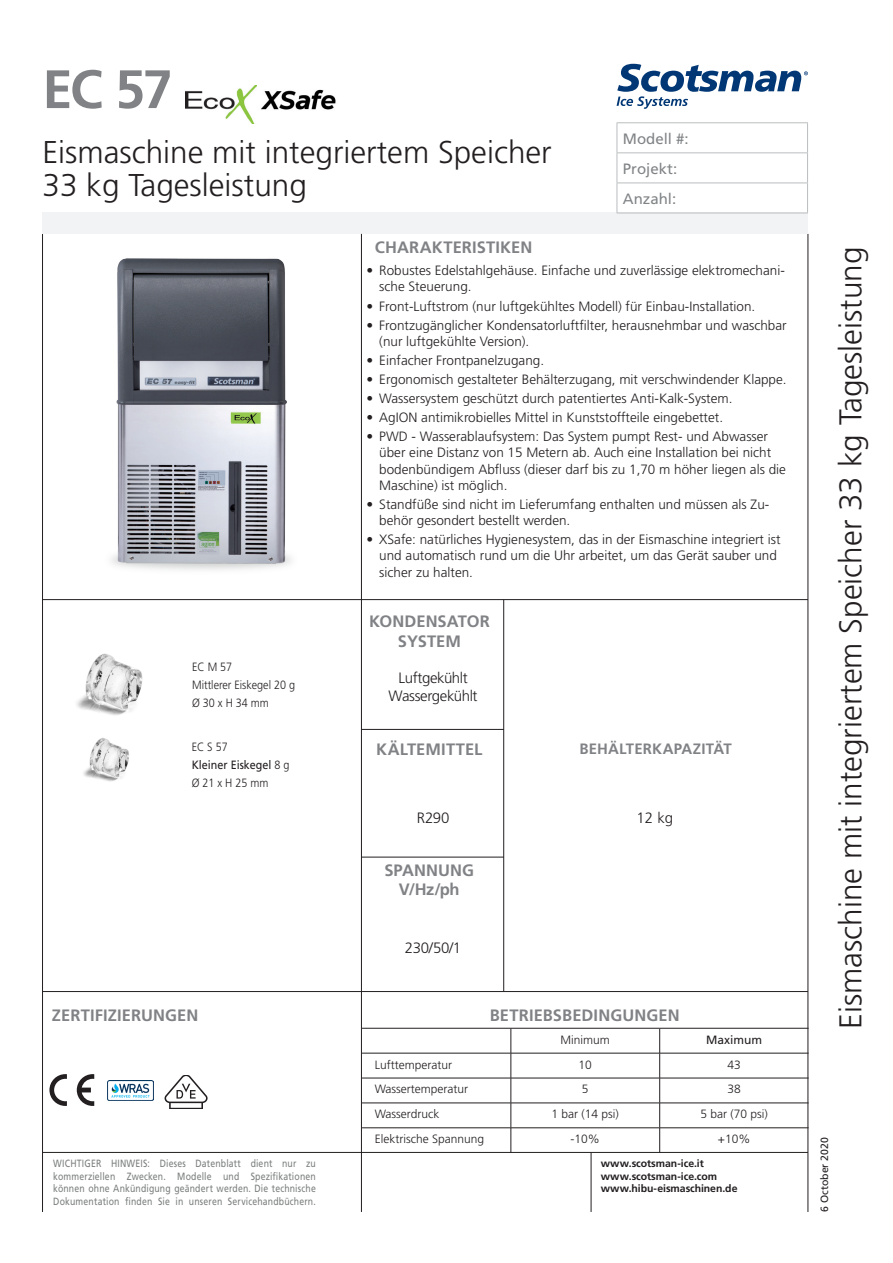
<style>
.page{position:relative;width:893px;height:1263px;background:#fff}
.page>*{position:absolute;margin:0;border:0;box-sizing:border-box;transform-origin:0 0}
.Note_fondo_pagina{font:700 54px "Frutiger";color:#808285}
.Sottotitolo{font:300 31.5px "Frutiger";color:#231f20}
.t1{font:700 16.5px/19.8px "Frutiger";letter-spacing:.005em;color:#808285;text-align:center}
.Note_fondo_pagina-2{font:300 15px "Frutiger";letter-spacing:-.025em;color:#231f20}
.t2{font:15px/30px "Frutiger";color:#818486}
.Note_fondo_pagina-3{font:700 15px "Frutiger";letter-spacing:.01em;color:#808285}
.t3{font:300 13.5px/16.2px "Frutiger";color:#231f20}
.t4{font:300 12px "Frutiger";color:#231f20}
.t5{font:300 12px "Frutiger";color:#231f20;scale:.9 1}
.t6{font:12px "Frutiger";color:#231f20;scale:.9 1}
.t7{font:12px "Frutiger";color:#231f20}
.t8{font:10.5px/12.6px "Frutiger";letter-spacing:.02em;color:#7c7f7f;text-align:justify;scale:.83 1}
.t9{font:700 10.5px/12.6px "Frutiger";letter-spacing:-.005em;color:#231f20}
.t10{font:10.5px "Frutiger";color:#231f20}
.s1{font-weight:300}
</style>
<div class="page">
<hr style="left:42px;top:234px;width:1px;height:978px;background:#231f20">
<hr style="left:808px;top:234px;width:1px;height:978px;background:#231f20">
<svg style="left:617px;top:64px;width:191px;height:45px"></svg>
<div style="left:43px;top:213px;width:765px;height:21px;background:#f2f3f4"></div>
<hr style="left:43px;top:599px;width:765px;height:1px;background:#231f20">
<hr style="left:361px;top:729px;width:143px;height:1px;background:#231f20">
<hr style="left:361px;top:857px;width:143px;height:1px;background:#231f20">
<hr style="left:503px;top:600px;width:1px;height:391px;background:#231f20">
<hr style="left:43px;top:991px;width:765px;height:1px;background:#231f20">
<hr style="left:591px;top:1152px;width:1px;height:60px;background:#231f20">
<hr style="left:43px;top:1152px;width:765px;height:1px;background:#231f20">
<hr style="left:617px;top:122px;width:191px;height:1px;background:#babdbe">
<svg style="left:617px;top:123px;width:1px;height:29px"></svg>
<svg style="left:807px;top:123px;width:1px;height:29px"></svg>
<hr style="left:617px;top:152px;width:191px;height:1px;background:#babdbe">
<hr style="left:617px;top:153px;width:1px;height:30px;background:#babdbe">
<hr style="left:807px;top:153px;width:1px;height:30px;background:#babdbe">
<hr style="left:617px;top:183px;width:191px;height:1px;background:#babdbe">
<hr style="left:617px;top:183px;width:1px;height:30px;background:#babdbe">
<hr style="left:807px;top:183px;width:1px;height:30px;background:#babdbe">
<hr style="left:617px;top:213px;width:191px;height:1px;background:#babdbe">
<hr style="left:361px;top:234px;width:1px;height:978px;background:#231f20">
<img style="left:111px;top:258px;width:181px;height:312px">
<hr style="left:362px;top:1078px;width:149px;height:1px;background:#231f20">
<hr style="left:511px;top:1078px;width:149px;height:1px;background:#231f20">
<hr style="left:660px;top:1078px;width:148px;height:1px;background:#231f20">
<hr style="left:362px;top:1103px;width:149px;height:1px;background:#231f20">
<hr style="left:511px;top:1103px;width:149px;height:1px;background:#231f20">
<hr style="left:660px;top:1103px;width:148px;height:1px;background:#231f20">
<hr style="left:362px;top:1127px;width:149px;height:1px;background:#231f20">
<hr style="left:511px;top:1127px;width:149px;height:1px;background:#231f20">
<hr style="left:660px;top:1127px;width:148px;height:1px;background:#231f20">
<svg style="left:511px;top:1029px;width:1px;height:123px"></svg>
<svg style="left:659px;top:1029px;width:1px;height:123px"></svg>
<hr style="left:362px;top:1053px;width:149px;height:1px;background:#231f20">
<hr style="left:511px;top:1053px;width:149px;height:1px;background:#231f20">
<hr style="left:660px;top:1053px;width:148px;height:1px;background:#231f20">
<hr style="left:362px;top:1028px;width:149px;height:1px;background:#231f20">
<hr style="left:511px;top:1028px;width:149px;height:1px;background:#231f20">
<hr style="left:660px;top:1028px;width:148px;height:1px;background:#231f20">
<svg style="left:77px;top:1074px;width:17px;height:32px"></svg>
<svg style="left:49px;top:1074px;width:18px;height:32px"></svg>
<img style="left:108px;top:1081px;width:46px;height:20px">
<svg style="left:165px;top:1075px;width:43px;height:33px"></svg>
<img style="left:76px;top:653px;width:67px;height:62px">
<img style="left:83px;top:738px;width:46px;height:44px">
<img style="left:185px;top:86px;width:72px;height:37px">
<img style="left:261px;top:89px;width:75px;height:21px">
<p class="Note_fondo_pagina" style="left:43px;top:58px;width:132px">EC 57</p>
<p class="Sottotitolo" style="left:43px;top:134px;width:511px">Eismaschine mit integriertem Speicher</p>
<p class="Sottotitolo" style="left:43px;top:167px;width:266px">33 kg Tagesleistung</p>
<p class="t1" style="left:375px;top:237px;width:159px">CHARAKTERISTIKEN</p>
<p class="t2" style="left:623px;top:123px;width:67px">Modell #:<br>Projekt:<br>Anzahl:</p>
<p class="t3" style="left:379px;top:262px;width:407px;text-indent:-13px">• Robustes Edelstahlgehäuse. Einfache und zuverlässige elektromechani&shy;sche Steuerung.</p>
<p class="t3" style="left:367px;top:298px;width:390px">• Front-Luftstrom (nur luftgekühltes Modell) für Einbau-Installation.</p>
<p class="t3" style="left:379px;top:317px;width:409px;text-indent:-13px">• Frontzugänglicher Kondensatorluftfilter, herausnehmbar und waschbar (nur luftgekühlte Version).</p>
<p class="t3" style="left:367px;top:352px;width:179px">• Einfacher Frontpanelzugang.</p>
<p class="t3" style="left:367px;top:371px;width:422px">• Ergonomisch gestalteter Behälterzugang, mit verschwindender Klappe.</p>
<p class="t3" style="left:367px;top:390px;width:367px">• Wassersystem geschützt durch patentiertes Anti-Kalk-System.</p>
<p class="t3" style="left:367px;top:409px;width:358px">• AgION antimikrobielles Mittel in Kunststoffteile eingebettet.</p>
<p class="t3" style="left:379px;top:428px;width:408px;text-indent:-13px">• PWD - Wasserablaufsystem: Das System pumpt Rest- und Abwasser über eine Distanz von 15 Metern ab. Auch eine Installation bei nicht bodenbündigem Abfluss (dieser darf bis zu 1,70 m höher liegen als die Maschine) ist möglich.</p>
<p class="t3" style="left:379px;top:496px;width:392px;text-indent:-13px">• Standfüße sind nicht im Lieferumfang enthalten und müssen als Zu&shy;behör gesondert bestellt werden.</p>
<p class="t3" style="left:379px;top:531px;width:403px;text-indent:-13px">• XSafe: natürliches Hygienesystem, das in der Eismaschine integriert ist und automatisch rund um die Uhr arbeitet, um das Gerät sauber und sicher zu halten.</p>
<p class="t5" style="left:192px;top:660px;width:46px">EC M 57</p>
<p class="t5" style="left:192px;top:678px;width:116px">Mittlerer Eiskegel 20 g</p>
<p class="t5" style="left:192px;top:696px;width:87px">Ø 30 x H 34 mm</p>
<p class="t5" style="left:192px;top:740px;width:42px">EC S 57</p>
<p class="t6" style="left:192px;top:758px;width:110px">Kleiner Eiskegel <span class="s1">8 g</span></p>
<p class="t5" style="left:192px;top:776px;width:87px">Ø 21 x H 25 mm</p>
<p class="t1" style="left:52px;top:1005px;width:148px">ZERTIFIZIERUNGEN</p>
<p class="t8" style="left:53px;top:1157px;width:318px">WICHTIGER HINWEIS: Dieses Datenblatt dient nur zu kommerziellen Zwecken. Modelle und Spezifikationen können ohne Ankündigung geändert werden. Die technische Dokumentation finden Sie in unseren Servicehandbüchern.</p>
<p class="t1" style="left:369px;top:611px;width:122px">KONDENSATOR<br>SYSTEM</p>
<p class="Note_fondo_pagina-2" style="left:398px;top:669px;width:71px">Luftgekühlt</p>
<p class="Note_fondo_pagina-2" style="left:389px;top:687px;width:90px">Wassergekühlt</p>
<p class="t1" style="left:376px;top:740px;width:108px">KÄLTEMITTEL</p>
<p class="Note_fondo_pagina-3" style="left:579px;top:740px;width:154px">BEHÄLTERKAPAZITÄT</p>
<p class="Note_fondo_pagina-2" style="left:417px;top:809px;width:34px">R290</p>
<p class="Note_fondo_pagina-2" style="left:637px;top:809px;width:38px">12 kg</p>
<p class="t1" style="left:384px;top:860px;width:91px">SPANNUNG<br>V/Hz/ph</p>
<p class="Note_fondo_pagina-2" style="left:405px;top:939px;width:58px">230/50/1</p>
<p class="t1" style="left:490px;top:1005px;width:191px">BETRIEBSBEDINGUNGEN</p>
<p class="t4" style="left:561px;top:1033px;width:51px">Minimum</p>
<p class="t7" style="left:706px;top:1032px;width:58px">Maximum</p>
<p class="t4" style="left:375px;top:1057px;width:79px">Lufttemperatur</p>
<p class="t4" style="left:579px;top:1057px;width:15px">10</p>
<p class="t4" style="left:727px;top:1057px;width:15px">43</p>
<p class="t4" style="left:375px;top:1082px;width:95px">Wassertemperatur</p>
<p class="t4" style="left:582px;top:1082px;width:8px">5</p>
<p class="t4" style="left:727px;top:1082px;width:15px">38</p>
<p class="t4" style="left:375px;top:1107px;width:66px">Wasserdruck</p>
<p class="t4" style="left:552px;top:1107px;width:69px">1 bar (14 psi)</p>
<p class="t4" style="left:700px;top:1107px;width:69px">5 bar (70 psi)</p>
<p class="t4" style="left:375px;top:1132px;width:111px">Elektrische Spannung</p>
<p class="t4" style="left:571px;top:1132px;width:31px">-10%</p>
<p class="t4" style="left:718px;top:1132px;width:34px">+10%</p>
<p class="t9" style="left:601px;top:1157px;width:138px">www.scotsman-ice.it www.scotsman-ice.com www.hibu-eismaschinen.de</p>
<p class="Sottotitolo" style="left:833px;top:1029px;width:784px;rotate:-90deg">Eismaschine mit integriertem Speicher 33 kg Tagesleistung</p>
<p class="t10" style="left:818px;top:1212px;width:76px;rotate:-90deg">6 October 2020</p>
</div>
